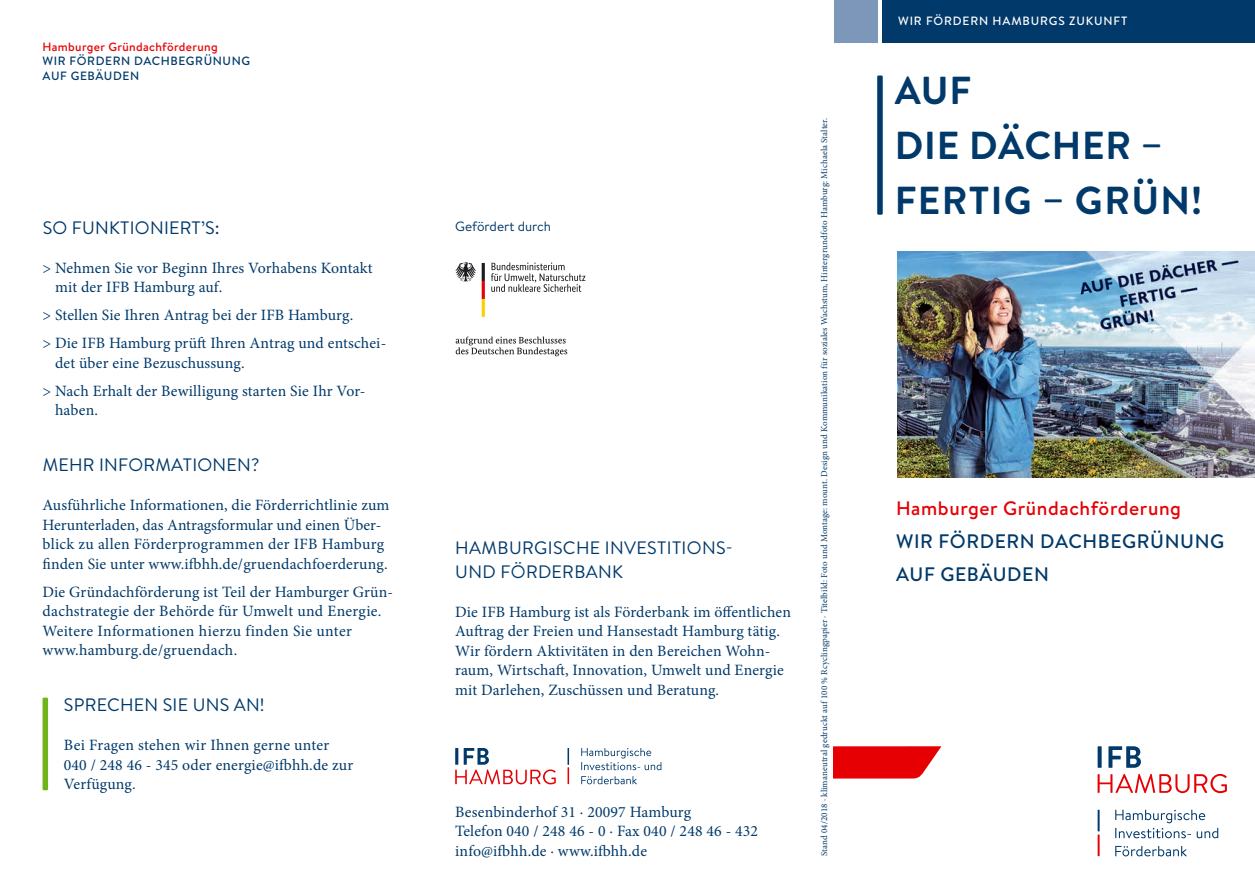
<style>
.page{position:relative;width:1255px;height:893px;background:#fff}
.page>*{position:absolute;margin:0;border:0;box-sizing:border-box;transform-origin:0 0}
.t1{font:700 39px/54.9px "Brandon Text";letter-spacing:.02em;color:#00396a}
.t2{font:500 19.5px/33px "Brandon Text";letter-spacing:.03em;color:#00396a}
.t3{font:500 19.5px "Brandon Text";letter-spacing:.03em;color:#e60004}
.t4{font:18px/24px "Brandon Text";letter-spacing:.015em;color:#00396a}
.t5{font:15.75px/19.5px "Minion Pro";letter-spacing:.01em;color:#00396a}
.t6{font:13.5px "Brandon Text";color:#00396a}
.t7{font:500 12px/14.4px "Brandon Text";letter-spacing:.05em;color:#00396a}
.t8{font:500 12px "Brandon Text";letter-spacing:.03em;color:#e60004}
.t9{font:500 12px "Brandon Text";letter-spacing:.07em;color:#fff}
.t10{font:9px "Minion Pro";letter-spacing:.01em;color:#00396a}
</style>
<div class="page">
<svg style="left:455px;top:748px;width:100px;height:36px"></svg>
<svg style="left:581px;top:776px;width:56px;height:8px"></svg>
<svg style="left:581px;top:748px;width:80px;height:22px"></svg>
<svg style="left:567px;top:748px;width:2px;height:36px"></svg>
<img style="left:897px;top:252px;width:357px;height:225px">
<div style="left:43px;top:698px;width:5px;height:92px;background:#70b31a"></div>
<div style="left:882px;top:0;width:372px;height:43px;background:#00396a"></div>
<div style="left:833px;top:0;width:44px;height:43px;background:#7c97ba"></div>
<hr style="left:1097px;top:810px;width:2px;height:21px;background:#00396a">
<hr style="left:1097px;top:834px;width:2px;height:22px;background:#e60004">
<svg style="left:1097px;top:746px;width:43px;height:22px"></svg>
<svg style="left:1097px;top:774px;width:129px;height:19px"></svg>
<svg style="left:1115px;top:846px;width:71px;height:10px"></svg>
<svg style="left:1115px;top:810px;width:103px;height:28px"></svg>
<div style="left:877px;top:75px;width:5px;height:140px;background:#00396a"></div>
<svg style="left:833px;top:746px;width:108px;height:33px;background:#e91f22"></svg>
<svg style="left:455px;top:336px;width:112px;height:20px"></svg>
<svg style="left:491px;top:262px;width:94px;height:30px"></svg>
<svg style="left:455px;top:262px;width:30px;height:55px"></svg>
<p class="t8" style="left:43px;top:39px;width:177px">Hamburger Gründachförderung</p>
<p class="t7" style="left:43px;top:54px;width:209px">WIR FÖRDERN DACHBEGRÜNUNG<br>AUF GEBÄUDEN</p>
<p class="t4" style="left:43px;top:215px;width:179px">SO FUNKTIONIERT’S:</p>
<p class="t5" style="left:55px;top:258px;width:319px;text-indent:-13px">&gt; Nehmen Sie vor Beginn Ihres Vorhabens Kontakt mit der IFB Hamburg auf.</p>
<p class="t5" style="left:43px;top:301px;width:345px;line-height:28px">&gt; Stellen Sie Ihren Antrag bei der IFB Hamburg.<br>&gt; Die IFB Hamburg prüft Ihren Antrag und entschei-</p>
<p class="t5" style="left:43px;top:349px;width:324px;line-height:28px;text-indent:13px">det über eine Bezuschussung.<br>&gt; Nach Erhalt der Bewilligung starten Sie Ihr Vor-</p>
<p class="t5" style="left:55px;top:401px;width:44px">haben.</p>
<p class="t4" style="left:43px;top:452px;width:218px">MEHR INFORMATIONEN?</p>
<p class="t5" style="left:43px;top:496px;width:348px">Ausführliche Informationen, die Förderrichtlinie zum Herunterladen, das Antragsformular und einen Über&shy;blick zu allen Förderprogrammen der IFB Hamburg finden Sie unter www.ifbhh.de/gruendachfoerderung.</p>
<p class="t5" style="left:43px;top:582px;width:352px">Die Gründachförderung ist Teil der Hamburger Grün&shy;dachstrategie der Behörde für Umwelt und Energie.<br>Weitere Informationen hierzu finden Sie unter www.hamburg.de/gruendach.</p>
<p class="t4" style="left:64px;top:692px;width:202px">SPRECHEN SIE UNS AN!</p>
<p class="t5" style="left:64px;top:736px;width:291px">Bei Fragen stehen wir Ihnen gerne unter<br>040 / 248 46 - 345 oder energie@ifbhh.de zur<br>Verfügung.</p>
<p class="t6" style="left:455px;top:217px;width:97px">Gefördert durch</p>
<p class="t4" style="left:455px;top:535px;width:279px">HAMBURGISCHE INVESTITIONS-<br>UND FÖRDERBANK</p>
<p class="t5" style="left:455px;top:602px;width:337px">Die IFB Hamburg ist als Förderbank im öffentlichen Auftrag der Freien und Hansestadt Hamburg tätig.<br>Wir fördern Aktivitäten in den Bereichen Wohn&shy;raum, Wirtschaft, Innovation, Umwelt und Energie mit Darlehen, Zuschüssen und Beratung.</p>
<p class="t5" style="left:455px;top:802px;width:304px">Besenbinderhof 31 · 20097 Hamburg<br>Telefon 040 / 248 46 - 0 · Fax 040 / 248 46 - 432 info@ifbhh.de · www.ifbhh.de</p>
<p class="t10" style="left:818px;top:856px;width:740px;rotate:-90deg">Stand 04/2018 · klimaneutral gedruckt auf 100 % Rcyclingpapier · Titelbild: Foto und Montage: mount. Design und Kommunikation für soziales Wachstum, Hintergrundfoto Hamburg: Michaela Stalter.</p>
<p class="t9" style="left:898px;top:13px;width:231px">WIR FÖRDERN HAMBURGS ZUKUNFT</p>
<h1 class="t1" style="left:894px;top:62px;width:308px">AUF<br>DIE DÄCHER –<br>FERTIG – GRÜN!</h1>
<p class="t3" style="left:896px;top:495px;width:286px">Hamburger Gründachförderung</p>
<p class="t2" style="left:896px;top:525px;width:329px">WIR FÖRDERN DACHBEGRÜNUNG<br>AUF GEBÄUDEN</p>
</div>
